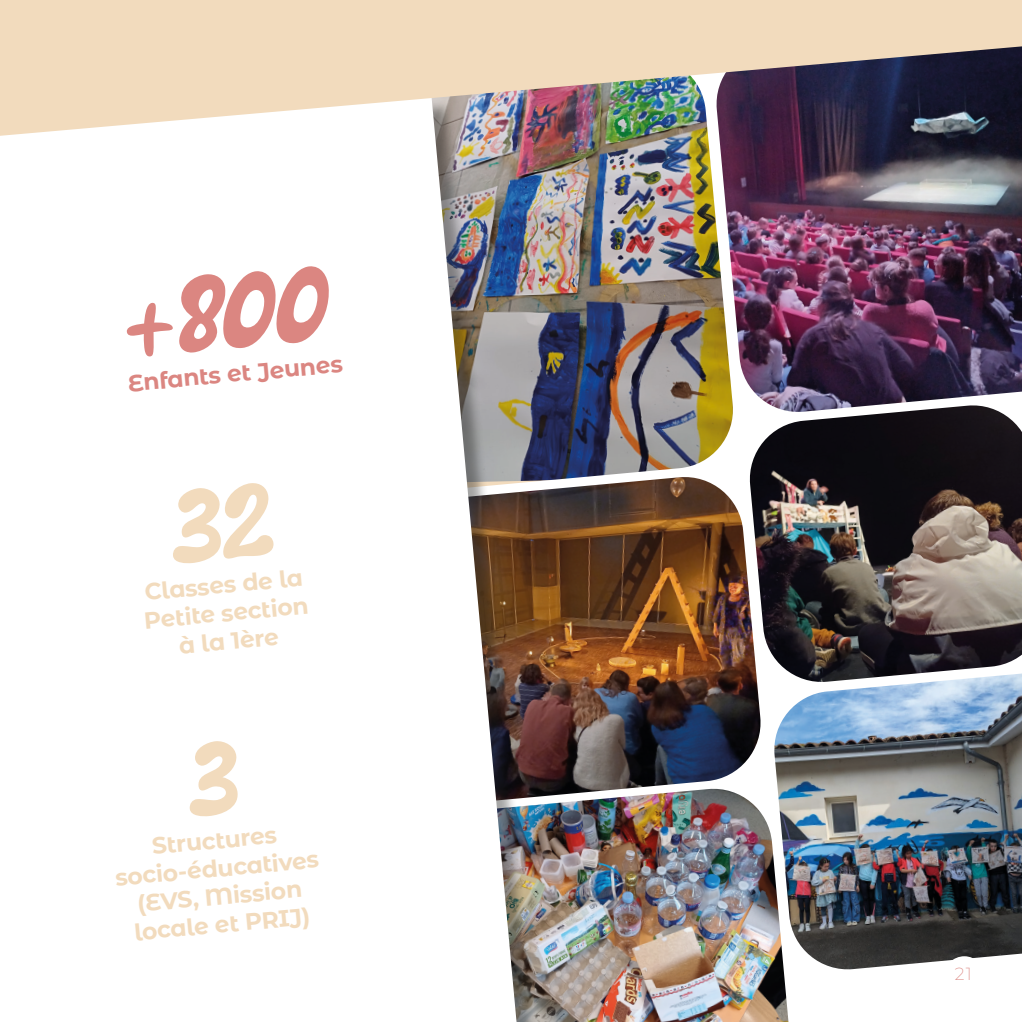
<style>
.page{position:relative;width:1022px;height:1022px;background:#fff}
.page>*{position:absolute;margin:0;border:0;box-sizing:border-box;transform-origin:0 0}
.t1{font:105px "Daily Shine";color:#db8681}
.t2{font:700 23.45px/28px "Montserrat Alternates";color:#f2dbbd;text-align:center}
.t3{font:700 23.45px "Montserrat Alternates";color:#db8681}
.t4{font:200 17.5px "Montserrat Alternates";color:#db8681}
</style>
<div class="page">
<img style="left:550px;top:214px;width:183px;height:258px">
<img style="left:711px;top:214px;width:311px;height:203px">
<img style="left:550px;top:472px;width:211px;height:311px">
<img style="left:744px;top:400px;width:278px;height:287px">
<img style="left:550px;top:783px;width:239px;height:239px">
<img style="left:769px;top:660px;width:253px;height:315px">
<div style="left:0;top:99px;width:550px;height:923px;background:#1d1d1b;opacity:.4"></div>
<svg style="left:0;top:214px;width:516px;height:808px"></svg>
<img style="left:0;top:0;width:1022px;height:214px">
<div style="left:944px;top:956px;width:40px;height:41px;background:#fff;border-radius:50%"></div>
<svg style="left:184px;top:739px;width:58px;height:79px"></svg>
<svg style="left:167px;top:482px;width:107px;height:83px"></svg>
<h1 class="t1" style="left:115px;top:253px;width:211px;rotate:-5deg">+800</h1>
<p class="t3" style="left:127px;top:366px;width:217px;rotate:-5deg">Enfants et Jeunes</p>
<p class="t2" style="left:140px;top:577px;width:166px;rotate:-5deg">Classes de la<br>Petite section à la 1ère</p>
<p class="t2" style="left:112px;top:834px;width:206px;rotate:-5deg">Structures socio-éducatives (EVS, Mission locale et PRIJ)</p>
<p class="t4" style="left:955px;top:962px;width:19px">21</p>
</div>
